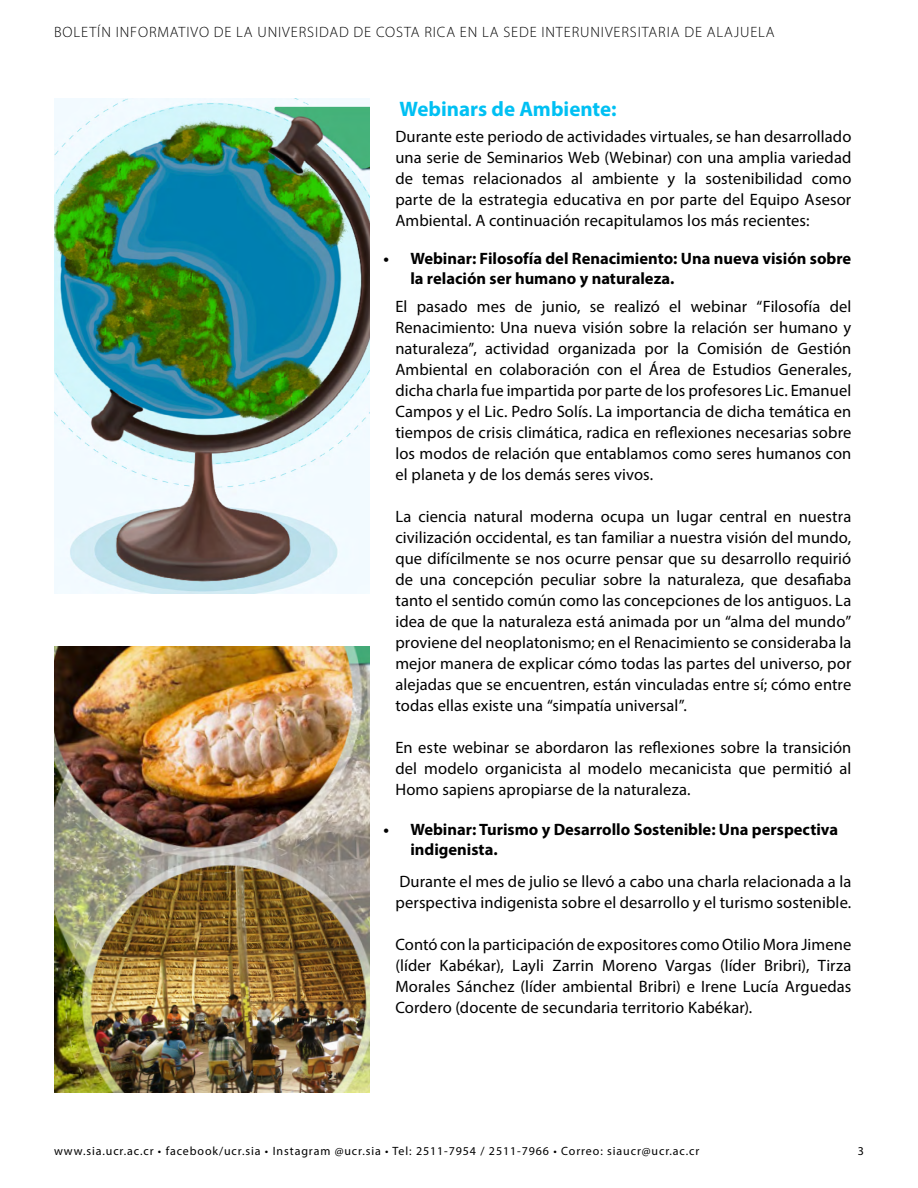
<style>
.page{position:relative;width:918px;height:1188px;background:#fff}
.page>*{position:absolute;margin:0;border:0;box-sizing:border-box;transform-origin:0 0}
.t1{font:700 21px "Myriad Pro";color:#00c0f3}
.t2{font:16.5px/21px "Myriad Pro";letter-spacing:.005em;color:#000;text-align:justify}
.t3{font:700 16.5px/19.8px "Myriad Pro";color:#000}
.t4{font:300 15px "Myriad Pro";letter-spacing:.06em;color:#000}
.t5{font:12px "Myriad Pro";letter-spacing:.075em;color:#000}
</style>
<div class="page">
<img style="left:54px;top:646px;width:316px;height:446px">
<img style="left:54px;top:99px;width:316px;height:495px">
<p class="t4" style="left:54px;top:23px;width:722px">BOLETÍN INFORMATIVO DE LA UNIVERSIDAD DE COSTA RICA EN LA SEDE INTERUNIVERSITARIA DE ALAJUELA</p>
<p class="t1" style="left:400px;top:95px;width:219px">Webinars de Ambiente:</p>
<p class="t2" style="left:395px;top:126px;width:458px">Durante este periodo de actividades virtuales, se han desarrollado una serie de Seminarios Web (Webinar) con una amplia variedad de temas relacionados al ambiente y la sostenibilidad como parte de la estrategia educativa en por parte del Equipo Asesor Ambiental. A continuación recapitulamos los más recientes:</p>
<p class="t3" style="left:410px;top:248px;width:442px;text-indent:-27px">• Webinar: Filosofía del Renacimiento: Una nueva visión sobre la relación ser humano y naturaleza.</p>
<p class="t2" style="left:395px;top:295px;width:458px">El pasado mes de junio, se realizó el webinar “Filosofía del Renacimiento: Una nueva visión sobre la relación ser humano y naturaleza”, actividad organizada por la Comisión de Gestión Ambiental en colaboración con el Área de Estudios Generales, dicha charla fue impartida por parte de los profesores Lic. Emanuel Campos y el Lic. Pedro Solís. La importancia de dicha temática en tiempos de crisis climática, radica en reflexiones necesarias sobre los modos de relación que entablamos como seres humanos con el planeta y de los demás seres vivos.</p>
<p class="t2" style="left:395px;top:505px;width:458px">La ciencia natural moderna ocupa un lugar central en nuestra civilización occidental, es tan familiar a nuestra visión del mundo, que difícilmente se nos ocurre pensar que su desarrollo requirió de una concepción peculiar sobre la naturaleza, que desafiaba tanto el sentido común como las concepciones de los antiguos. La idea de que la naturaleza está animada por un “alma del mundo” proviene del neoplatonismo; en el Renacimiento se consideraba la mejor manera de explicar cómo todas las partes del universo, por alejadas que se encuentren, están vinculadas entre sí; cómo entre todas ellas existe una “simpatía universal”.</p>
<p class="t2" style="left:395px;top:736px;width:458px">En este webinar se abordaron las reflexiones sobre la transición del modelo organicista al modelo mecanicista que permitió al Homo sapiens apropiarse de la naturaleza.</p>
<p class="t3" style="left:410px;top:819px;width:429px;text-indent:-27px">• Webinar: Turismo y Desarrollo Sostenible: Una perspectiva indigenista.</p>
<p class="t2" style="left:395px;top:870px;width:457px">Durante el mes de julio se llevó a cabo una charla relacionada a la perspectiva indigenista sobre el desarrollo y el turismo sostenible.</p>
<p class="t2" style="left:395px;top:933px;width:458px">Contó con la participación de expositores como Otilio Mora Jimene (líder Kabékar), Layli Zarrin Moreno Vargas (líder Bribri), Tirza Morales Sánchez (líder ambiental Bribri) e Irene Lucía Arguedas Cordero (docente de secundaria territorio Kabékar).</p>
<p class="t5" style="left:54px;top:1144px;width:647px">www.sia.ucr.ac.cr • facebook/ucr.sia • Instagram @ucr.sia • Tel: 2511-7954 / 2511-7966 • Correo: siaucr@ucr.ac.cr</p>
<p class="t5" style="left:858px;top:1144px;width:8px">3</p>
</div>
